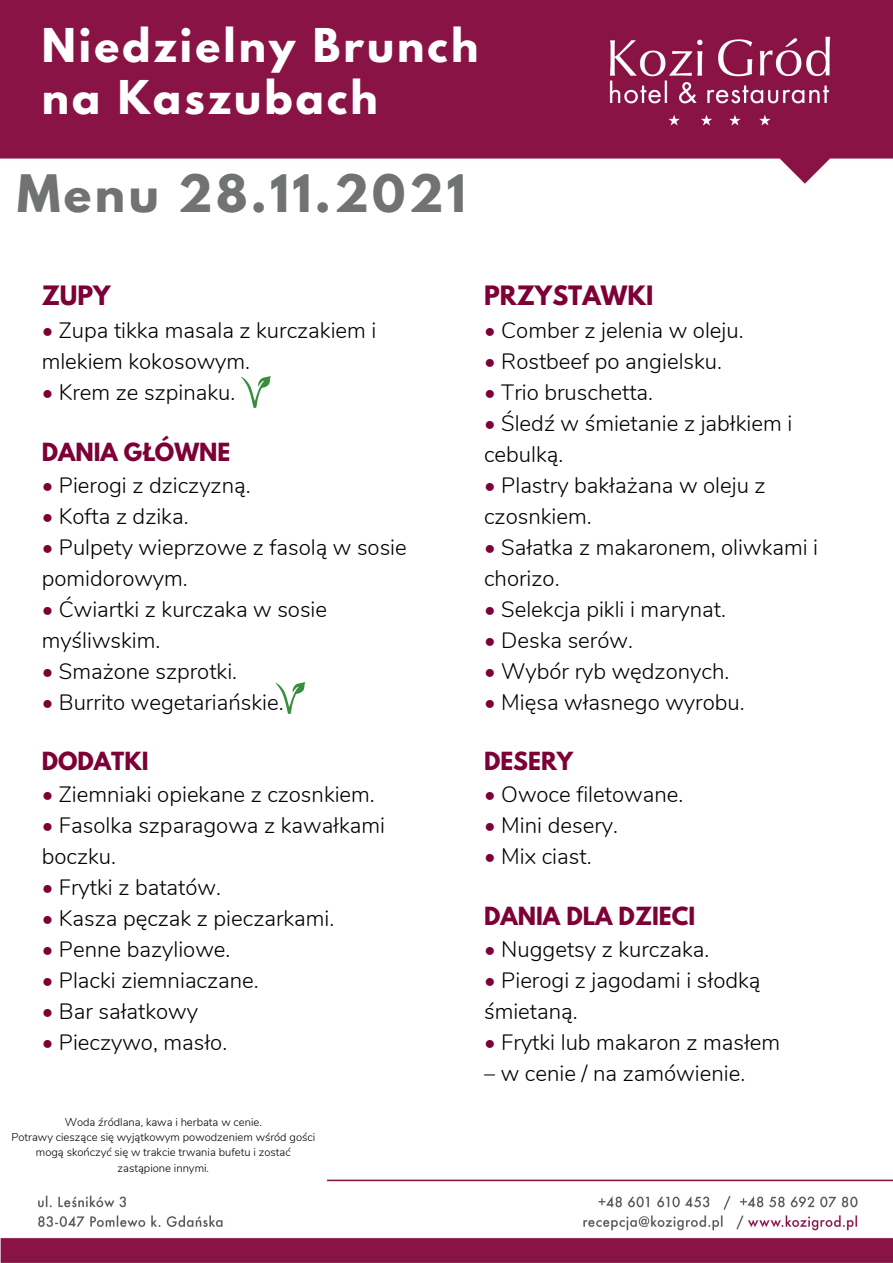
<style>
.page{position:relative;width:893px;height:1263px;background:#fff}
.page>*{position:absolute;margin:0;border:0;box-sizing:border-box;transform-origin:0 0}
.t1{font:700 45.75px "League Spartan";letter-spacing:.075em;color:#707372}
.t2{font:700 41.25px "League Spartan";letter-spacing:.075em;color:#fff}
.t3{font:700 23.62px "League Spartan";color:#7d0036}
.t4{font:300 22.12px/31px "Nunito";color:#000}
.t5{font:700 22.12px "League Spartan";color:#7d0036}
.t6{font:300 11.18px/15.2px "Nunito";color:#000;text-align:center}
.s1{color:#7d0036}
</style>
<div class="page">
<img style="left:0;top:0;width:893px;height:184px">
<img style="left:0;top:1179px;width:893px;height:84px">
<svg style="left:241px;top:376px;width:30px;height:32px"></svg>
<svg style="left:275px;top:682px;width:30px;height:32px"></svg>
<p class="t2" style="left:42px;top:25px;width:438px">Niedzielny Brunch</p>
<p class="t2" style="left:42px;top:77px;width:337px">na Kaszubach</p>
<p class="t1" style="left:17px;top:171px;width:450px">Menu 28.11.2021</p>
<p class="t3" style="left:42px;top:284px;width:70px">ZUPY</p>
<p class="t4" style="left:42px;top:315px;width:336px"><span class="s1">•</span> Zupa tikka masala z kurczakiem i mlekiem kokosowym.</p>
<p class="t4" style="left:42px;top:377px;width:195px"><span class="s1">•</span> Krem ze szpinaku.</p>
<p class="t5" style="left:42px;top:441px;width:190px">DANIA GŁÓWNE</p>
<p class="t4" style="left:42px;top:470px;width:210px"><span class="s1">•</span> Pierogi z dziczyzną.</p>
<p class="t4" style="left:42px;top:501px;width:148px"><span class="s1">•</span> Kofta z dzika.</p>
<p class="t4" style="left:42px;top:532px;width:367px"><span class="s1">•</span> Pulpety wieprzowe z fasolą w sosie pomidorowym.</p>
<p class="t4" style="left:42px;top:594px;width:287px"><span class="s1">•</span> Ćwiartki z kurczaka w sosie myśliwskim.</p>
<p class="t4" style="left:42px;top:656px;width:197px"><span class="s1">•</span> Smażone szprotki.</p>
<p class="t4" style="left:42px;top:687px;width:243px"><span class="s1">•</span> Burrito wegetariańskie.</p>
<p class="t5" style="left:42px;top:750px;width:108px">DODATKI</p>
<p class="t4" style="left:42px;top:780px;width:335px"><span class="s1">•</span> Ziemniaki opiekane z czosnkiem.</p>
<p class="t4" style="left:42px;top:811px;width:345px"><span class="s1">•</span> Fasolka szparagowa z kawałkami boczku.</p>
<p class="t4" style="left:42px;top:872px;width:181px"><span class="s1">•</span> Frytki z batatów.</p>
<p class="t4" style="left:42px;top:903px;width:294px"><span class="s1">•</span> Kasza pęczak z pieczarkami.</p>
<p class="t4" style="left:42px;top:934px;width:190px"><span class="s1">•</span> Penne bazyliowe.</p>
<p class="t4" style="left:42px;top:965px;width:219px"><span class="s1">•</span> Placki ziemniaczane.</p>
<p class="t4" style="left:42px;top:996px;width:158px"><span class="s1">•</span> Bar sałatkowy</p>
<p class="t4" style="left:42px;top:1027px;width:187px"><span class="s1">•</span> Pieczywo, masło.</p>
<p class="t6" style="left:65px;top:1115px;width:199px">Woda źródlana, kawa i herbata w cenie.</p>
<p class="t6" style="left:11px;top:1130px;width:305px">Potrawy cieszące się wyjątkowym powodzeniem wśród gości</p>
<p class="t6" style="left:36px;top:1145px;width:256px">mogą skończyć się w trakcie trwania bufetu i zostać zastąpione innymi.</p>
<p class="t3" style="left:484px;top:284px;width:171px">PRZYSTAWKI</p>
<p class="t4" style="left:484px;top:315px;width:261px"><span class="s1">•</span> Comber z jelenia w oleju.</p>
<p class="t4" style="left:484px;top:346px;width:239px"><span class="s1">•</span> Rostbeef po angielsku.</p>
<p class="t4" style="left:484px;top:377px;width:170px"><span class="s1">•</span> Trio bruschetta.</p>
<p class="t4" style="left:484px;top:408px;width:310px"><span class="s1">•</span> Śledź w śmietanie z jabłkiem i cebulką.</p>
<p class="t4" style="left:484px;top:470px;width:283px"><span class="s1">•</span> Plastry bakłażana w oleju z czosnkiem.</p>
<p class="t4" style="left:484px;top:532px;width:335px"><span class="s1">•</span> Sałatka z makaronem, oliwkami i chorizo.</p>
<p class="t4" style="left:484px;top:594px;width:243px"><span class="s1">•</span> Selekcja pikli i marynat.</p>
<p class="t4" style="left:484px;top:625px;width:150px"><span class="s1">•</span> Deska serów.</p>
<p class="t4" style="left:484px;top:656px;width:247px"><span class="s1">•</span> Wybór ryb wędzonych.</p>
<p class="t4" style="left:484px;top:687px;width:262px"><span class="s1">•</span> Mięsa własnego wyrobu.</p>
<p class="t5" style="left:484px;top:750px;width:91px">DESERY</p>
<p class="t4" style="left:484px;top:780px;width:201px"><span class="s1">•</span> Owoce filetowane.</p>
<p class="t4" style="left:484px;top:811px;width:135px"><span class="s1">•</span> Mini desery.</p>
<p class="t4" style="left:484px;top:841px;width:109px"><span class="s1">•</span> Mix ciast.</p>
<p class="t5" style="left:484px;top:905px;width:213px">DANIA DLA DZIECI</p>
<p class="t4" style="left:484px;top:934px;width:227px"><span class="s1">•</span> Nuggetsy z kurczaka.</p>
<p class="t4" style="left:484px;top:965px;width:278px"><span class="s1">•</span> Pierogi z jagodami i słodką śmietaną.</p>
<p class="t4" style="left:484px;top:1027px;width:298px"><span class="s1">•</span> Frytki lub makaron z masłem</p>
<p class="t4" style="left:484px;top:1058px;width:263px">– w cenie / na zamówienie.</p>
</div>
